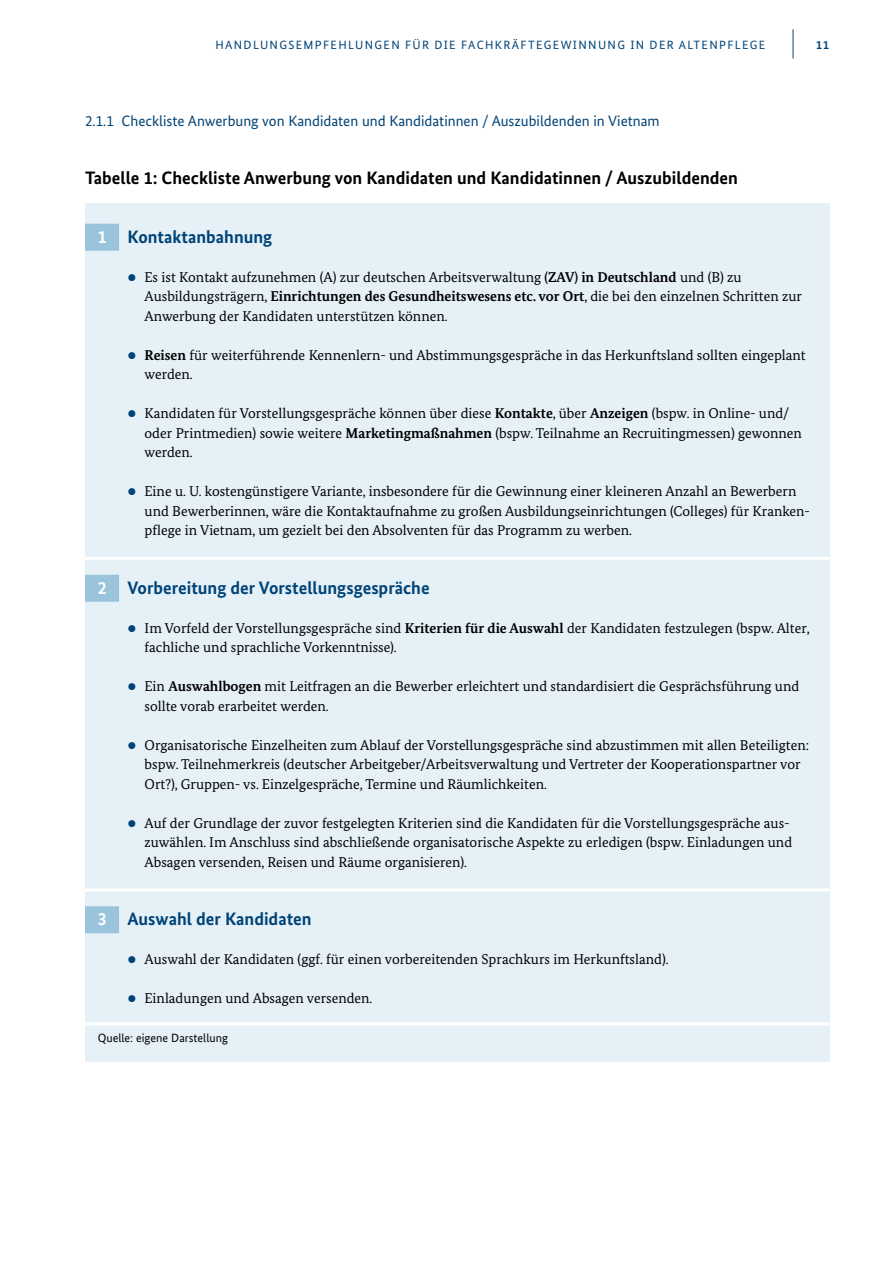
<style>
.page{position:relative;width:893px;height:1263px;background:#fff}
.page>*{position:absolute;margin:0;border:0;box-sizing:border-box;transform-origin:0 0}
.t1{font:700 18px "Bundes Sans";color:#004377}
.t2{font:700 18px "Bundes Sans";color:#000}
.t3{font:15px "Bundes Sans";color:#004377}
.t4{font:14.25px/19.5px "Bundes Serif";color:#000}
.t5{font:12px "Bundes Sans";letter-spacing:.11em;color:#004377}
.t6{font:12px "Bundes Sans";color:#000}
.t7{font:700 12px "Bundes Sans";color:#004377}
.s1{color:#fff}
.s2{color:#004377}
.s3{font-weight:700}
</style>
<div class="page">
<hr style="left:793px;top:29px;width:1px;height:30px;background:#004377">
<div style="left:85px;top:204px;width:744px;height:858px;background:#e5f0f7"></div>
<div style="left:85px;top:224px;width:34px;height:27px;background:#99c4db"></div>
<hr style="left:85px;top:557px;width:744px;height:3px;background:#fff">
<div style="left:85px;top:575px;width:34px;height:27px;background:#99c4db"></div>
<hr style="left:85px;top:888px;width:744px;height:3px;background:#fff">
<div style="left:85px;top:906px;width:34px;height:27px;background:#99c4db"></div>
<hr style="left:85px;top:1022px;width:753px;height:3px;background:#fff">
<p class="t5" style="left:215px;top:37px;width:551px">HANDLUNGSEMPFEHLUNGEN FÜR DIE FACHKRÄFTEGEWINNUNG IN DER ALTENPFLEGE</p>
<p class="t7" style="left:816px;top:37px;width:15px">11</p>
<h5 class="t3" style="left:85px;top:112px;width:576px">2.1.1 Checkliste Anwerbung von Kandidaten und Kandidatinnen / Auszubildenden in Vietnam</h5>
<h4 class="t2" style="left:85px;top:167px;width:654px">Tabelle 1: Checkliste Anwerbung von Kandidaten und Kandidatinnen / Auszubildenden</h4>
<p class="t1" style="left:98px;top:226px;width:176px"><span class="s1">1</span> Kontaktanbahnung</p>
<p class="t4" style="left:145px;top:267px;width:659px;text-indent:-17px"><span class="s2">•</span> Es ist Kontakt aufzunehmen (A) zur deutschen Arbeitsverwaltung <span class="s3">(ZAV) in Deutschland</span> und (B) zu<br>Ausbildungsträgern, <span class="s3">Einrichtungen des Gesundheitswesens etc. vor Ort</span>, die bei den einzelnen Schritten zur<br>Anwerbung der Kandidaten unterstützen können.</p>
<p class="t4" style="left:145px;top:345px;width:663px;text-indent:-17px"><span class="s2">•</span> <span class="s3">Reisen</span> für weiterführende Kennenlern- und Abstimmungsgespräche in das Herkunftsland sollten eingeplant werden.</p>
<p class="t4" style="left:145px;top:404px;width:659px;text-indent:-17px"><span class="s2">•</span> Kandidaten für Vorstellungsgespräche können über diese <span class="s3">Kontakte</span>, über <span class="s3">Anzeigen</span> (bspw. in Online- und/ oder Printmedien) sowie weitere <span class="s3">Marketingmaßnahmen</span> (bspw. Teilnahme an Recruitingmessen) gewonnen werden.</p>
<p class="t4" style="left:145px;top:482px;width:667px;text-indent:-17px"><span class="s2">•</span> Eine u. U. kostengünstigere Variante, insbesondere für die Gewinnung einer kleineren Anzahl an Bewerbern und Bewerberinnen, wäre die Kontaktaufnahme zu großen Ausbildungseinrichtungen (Colleges) für Kranken&shy;pflege in Vietnam, um gezielt bei den Absolventen für das Programm zu werben.</p>
<p class="t1" style="left:98px;top:577px;width:333px"><span class="s1">2</span> Vorbereitung der Vorstellungsgespräche</p>
<p class="t4" style="left:145px;top:618px;width:667px;text-indent:-17px"><span class="s2">•</span> Im Vorfeld der Vorstellungsgespräche sind <span class="s3">Kriterien für die Auswahl</span> der Kandidaten festzulegen (bspw. Alter, fachliche und sprachliche Vorkenntnisse).</p>
<p class="t4" style="left:145px;top:677px;width:656px;text-indent:-17px"><span class="s2">•</span> Ein <span class="s3">Auswahlbogen</span> mit Leitfragen an die Bewerber erleichtert und standardisiert die Gesprächsführung und sollte vorab erarbeitet werden.</p>
<p class="t4" style="left:145px;top:735px;width:666px;text-indent:-17px"><span class="s2">•</span> Organisatorische Einzelheiten zum Ablauf der Vorstellungsgespräche sind abzustimmen mit allen Beteiligten: bspw. Teilnehmerkreis (deutscher Arbeitgeber/Arbeitsverwaltung und Vertreter der Kooperationspartner vor<br>Ort?), Gruppen- vs. Einzelgespräche, Termine und Räumlichkeiten.</p>
<p class="t4" style="left:145px;top:813px;width:649px;text-indent:-17px"><span class="s2">•</span> Auf der Grundlage der zuvor festgelegten Kriterien sind die Kandidaten für die Vorstellungsgespräche aus&shy;zuwählen. Im Anschluss sind abschließende organisatorische Aspekte zu erledigen (bspw. Einladungen und<br>Absagen versenden, Reisen und Räume organisieren).</p>
<p class="t1" style="left:98px;top:908px;width:215px"><span class="s1">3</span> Auswahl der Kandidaten</p>
<p class="t4" style="left:128px;top:950px;width:542px"><span class="s2">•</span> Auswahl der Kandidaten (ggf. für einen vorbereitenden Sprachkurs im Herkunftsland).</p>
<p class="t4" style="left:128px;top:989px;width:246px"><span class="s2">•</span> Einladungen und Absagen versenden.</p>
<p class="t6" style="left:98px;top:1031px;width:132px">Quelle: eigene Darstellung</p>
</div>
